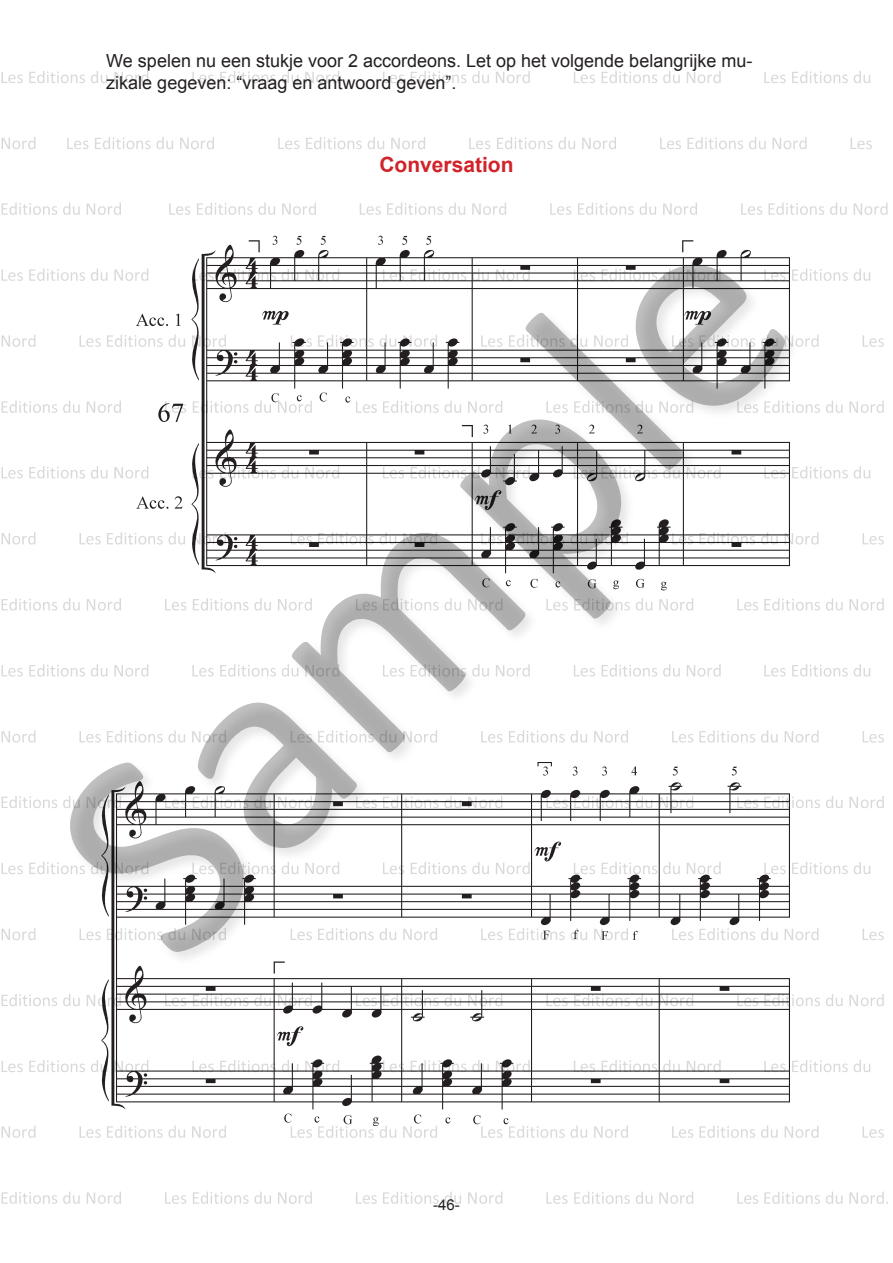
<style>
.page{position:relative;width:893px;height:1263px;background:#fff}
.page>*{position:absolute;margin:0;border:0;box-sizing:border-box;transform-origin:0 0}
.t1{font:700 21px "Arial";color:#d1232a}
.t2{font:18px/21.6px "Arial";color:#231f20}
.t3{font:15px "Arial";color:#231f20}
</style>
<div class="page">
<svg style="left:2px;top:71px;width:146px;height:12px"></svg>
<svg style="left:192px;top:71px;width:147px;height:12px"></svg>
<svg style="left:383px;top:71px;width:147px;height:12px"></svg>
<svg style="left:574px;top:71px;width:147px;height:12px"></svg>
<svg style="left:764px;top:71px;width:106px;height:12px"></svg>
<svg style="left:2px;top:1125px;width:33px;height:13px"></svg>
<svg style="left:80px;top:1125px;width:146px;height:13px"></svg>
<svg style="left:291px;top:1125px;width:146px;height:13px"></svg>
<svg style="left:481px;top:1125px;width:147px;height:13px"></svg>
<svg style="left:672px;top:1125px;width:146px;height:13px"></svg>
<svg style="left:863px;top:1126px;width:21px;height:12px"></svg>
<svg style="left:2px;top:1191px;width:119px;height:13px"></svg>
<svg style="left:165px;top:1191px;width:147px;height:13px"></svg>
<svg style="left:356px;top:1191px;width:146px;height:13px"></svg>
<svg style="left:546px;top:1191px;width:147px;height:13px"></svg>
<svg style="left:737px;top:1191px;width:151px;height:13px"></svg>
<img style="left:1px;top:137px;width:887px;height:963px">
<svg style="left:70px;top:264px;width:715px;height:688px"></svg>
<p class="t2" style="left:106px;top:50px;width:648px">We spelen nu een stukje voor 2 accordeons. Let op het volgende belangrijke mu&shy;zikale gegeven: “vraag en antwoord geven”.</p>
<p class="t1" style="left:379px;top:153px;width:136px">Conversation</p>
<p class="t3" style="left:433px;top:1196px;width:28px">-46-</p>
</div>
